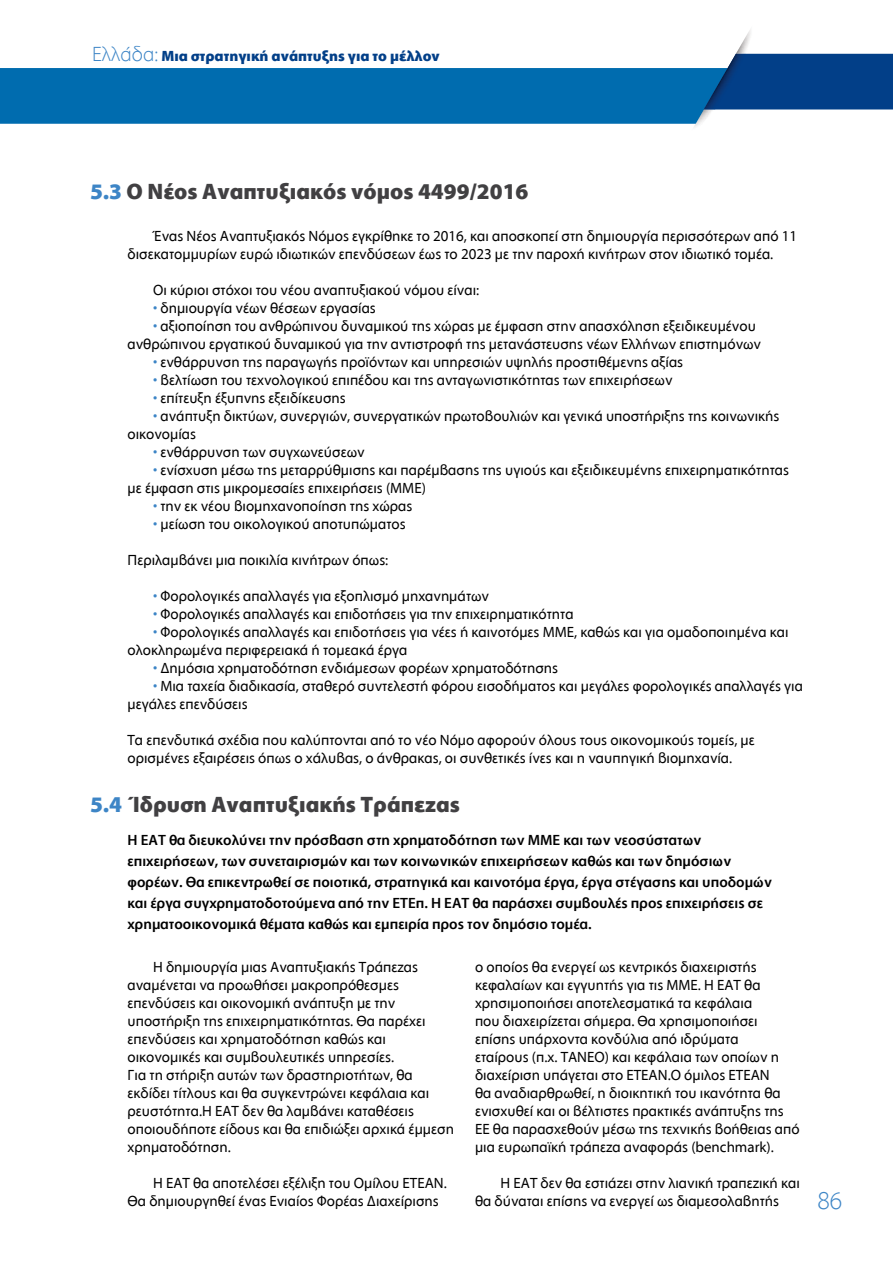
<style>
.page{position:relative;width:893px;height:1263px;background:#fff}
.page>*{position:absolute;margin:0;border:0;box-sizing:border-box;transform-origin:0 0}
.t1{font:300 25.5px "Myriad Greek";color:#3d85c6}
.t2{font:700 22.5px "Myriad Greek";color:#414042}
.t3{font:15px/18px "Myriad Greek";color:#000}
.t4{font:500 15px/21px "Myriad Greek";color:#000}
.t5{font:700 15px "Myriad Greek";color:#023f88}
.s1{font-weight:300;font-size:21px;color:#3d85c6}
.s2{color:#3d85c6}
</style>
<div class="page">
<svg style="left:0;top:54px;width:893px;height:70px"></svg>
<img style="left:691px;top:29px;width:63px;height:98px">
<img style="left:695px;top:68px;width:33px;height:56px">
<img style="left:704px;top:54px;width:43px;height:55px">
<p class="t5" style="left:92px;top:48px;width:349px"><span class="s1">Ελλάδα:</span> Μια στρατηγική ανάπτυξης για το μέλλον</p>
<h2 class="t2" style="left:90px;top:180px;width:440px"><span class="s2">5.3</span> Ο Νέος Αναπτυξιακός νόμος 4499/2016</h2>
<p class="t3" style="left:128px;top:228px;width:671px;text-indent:26px">Ένας Νέος Αναπτυξιακός Νόμος εγκρίθηκε το 2016, και αποσκοπεί στη δημιουργία περισσότερων από 11 δισεκατομμυρίων ευρώ ιδιωτικών επενδύσεων έως το 2023 με την παροχή κινήτρων στον ιδιωτικό τομέα.</p>
<p class="t3" style="left:153px;top:282px;width:328px">Οι κύριοι στόχοι του νέου αναπτυξιακού νόμου είναι:</p>
<p class="t3" style="left:153px;top:300px;width:224px"><span class="s2">•</span> δημιουργία νέων θέσεων εργασίας</p>
<p class="t3" style="left:128px;top:318px;width:635px;text-indent:26px"><span class="s2">•</span> αξιοποίηση του ανθρώπινου δυναμικού της χώρας με έμφαση στην απασχόληση εξειδικευμένου ανθρώπινου εργατικού δυναμικού για την αντιστροφή της μετανάστευσης νέων Ελλήνων επιστημόνων</p>
<p class="t3" style="left:153px;top:354px;width:532px"><span class="s2">•</span> ενθάρρυνση της παραγωγής προϊόντων και υπηρεσιών υψηλής προστιθέμενης αξίας</p>
<p class="t3" style="left:153px;top:372px;width:521px"><span class="s2">•</span> βελτίωση του τεχνολογικού επιπέδου και της ανταγωνιστικότητας των επιχειρήσεων</p>
<p class="t3" style="left:153px;top:390px;width:194px"><span class="s2">•</span> επίτευξη έξυπνης εξειδίκευσης</p>
<p class="t3" style="left:128px;top:408px;width:653px;text-indent:26px"><span class="s2">•</span> ανάπτυξη δικτύων, συνεργιών, συνεργατικών πρωτοβουλιών και γενικά υποστήριξης της κοινωνικής οικονομίας</p>
<p class="t3" style="left:153px;top:444px;width:213px"><span class="s2">•</span> ενθάρρυνση των συγχωνεύσεων</p>
<p class="t3" style="left:128px;top:462px;width:663px;text-indent:26px"><span class="s2">•</span> ενίσχυση μέσω της μεταρρύθμισης και παρέμβασης της υγιούς και εξειδικευμένης επιχειρηματικότητας με έμφαση στις μικρομεσαίες επιχειρήσεις (ΜΜΕ)</p>
<p class="t3" style="left:153px;top:498px;width:261px"><span class="s2">•</span> την εκ νέου βιομηχανοποίηση της χώρας</p>
<p class="t3" style="left:153px;top:516px;width:254px"><span class="s2">•</span> μείωση του οικολογικού αποτυπώματος</p>
<p class="t3" style="left:128px;top:552px;width:262px">Περιλαμβάνει μια ποικιλία κινήτρων όπως:</p>
<p class="t3" style="left:153px;top:588px;width:338px"><span class="s2">•</span> Φορολογικές απαλλαγές για εξοπλισμό μηχανημάτων</p>
<p class="t3" style="left:153px;top:606px;width:422px"><span class="s2">•</span> Φορολογικές απαλλαγές και επιδοτήσεις για την επιχειρηματικότητα</p>
<p class="t3" style="left:128px;top:624px;width:662px;text-indent:26px"><span class="s2">•</span> Φορολογικές απαλλαγές και επιδοτήσεις για νέες ή καινοτόμες ΜΜΕ, καθώς και για ομαδοποιημένα και ολοκληρωμένα περιφερειακά ή τομεακά έργα</p>
<p class="t3" style="left:153px;top:660px;width:406px"><span class="s2">•</span> Δημόσια χρηματοδότηση ενδιάμεσων φορέων χρηματοδότησης</p>
<p class="t3" style="left:128px;top:678px;width:677px;text-indent:26px"><span class="s2">•</span> Μια ταχεία διαδικασία, σταθερό συντελεστή φόρου εισοδήματος και μεγάλες φορολογικές απαλλαγές για μεγάλες επενδύσεις</p>
<p class="t3" style="left:128px;top:732px;width:629px">Τα επενδυτικά σχέδια που καλύπτονται από το νέο Νόμο αφορούν όλους τους οικονομικούς τομείς, με ορισμένες εξαιρέσεις όπως ο χάλυβας, ο άνθρακας, οι συνθετικές ίνες και η ναυπηγική βιομηχανία.</p>
<h2 class="t2" style="left:90px;top:792px;width:371px"><span class="s2">5.4</span> Ίδρυση Αναπτυξιακής Τράπεζας</h2>
<p class="t4" style="left:128px;top:830px;width:646px">Η ΕΑΤ θα διευκολύνει την πρόσβαση στη χρηματοδότηση των ΜΜΕ και των νεοσύστατων επιχειρήσεων, των συνεταιρισμών και των κοινωνικών επιχειρήσεων καθώς και των δημόσιων φορέων. Θα επικεντρωθεί σε ποιοτικά, στρατηγικά και καινοτόμα έργα, έργα στέγασης και υποδομών και έργα συγχρηματοδοτούμενα από την ΕΤΕπ. Η ΕΑΤ θα παράσχει συμβουλές προς επιχειρήσεις σε χρηματοοικονομικά θέματα καθώς και εμπειρία προς τον δημόσιο τομέα.</p>
<p class="t3" style="left:128px;top:958px;width:328px;text-indent:26px">Η δημιουργία μιας Αναπτυξιακής Τράπεζας αναμένεται να προωθήσει μακροπρόθεσμες επενδύσεις και οικονομική ανάπτυξη με την υποστήριξη της επιχειρηματικότητας. Θα παρέχει επενδύσεις και χρηματοδότηση καθώς και οικονομικές και συμβουλευτικές υπηρεσίες.<br>Για τη στήριξη αυτών των δραστηριοτήτων, θα εκδίδει τίτλους και θα συγκεντρώνει κεφάλαια και ρευστότητα.Η ΕΑΤ δεν θα λαμβάνει καταθέσεις οποιουδήποτε είδους και θα επιδιώξει αρχικά έμμεση χρηματοδότηση.</p>
<p class="t3" style="left:128px;top:1174px;width:321px;text-indent:26px">Η ΕΑΤ θα αποτελέσει εξέλιξη του Ομίλου ETEAN.<br>Θα δημιουργηθεί ένας Ενιαίος Φορέας Διαχείρισης</p>
<p class="t3" style="left:475px;top:958px;width:326px">ο οποίος θα ενεργεί ως κεντρικός διαχειριστής κεφαλαίων και εγγυητής για τις ΜΜΕ. Η ΕΑΤ θα χρησιμοποιήσει αποτελεσματικά τα κεφάλαια<br>που διαχειρίζεται σήμερα. Θα χρησιμοποιήσει επίσης υπάρχοντα κονδύλια από ιδρύματα<br>εταίρους (π.χ. TANEO) και κεφάλαια των οποίων η διαχείριση υπάγεται στο ETEAN.Ο όμιλος ETEAN<br>θα αναδιαρθρωθεί, η διοικητική του ικανότητα θα ενισχυθεί και οι βέλτιστες πρακτικές ανάπτυξης της ΕΕ θα παρασχεθούν μέσω της τεχνικής βοήθειας από μια ευρωπαϊκή τράπεζα αναφοράς (benchmark).</p>
<p class="t3" style="left:475px;top:1174px;width:326px;text-indent:26px">Η ΕΑΤ δεν θα εστιάζει στην λιανική τραπεζική και θα δύναται επίσης να ενεργεί ως διαμεσολαβητής</p>
<h1 class="t1" style="left:817px;top:1188px;width:26px">86</h1>
</div>
